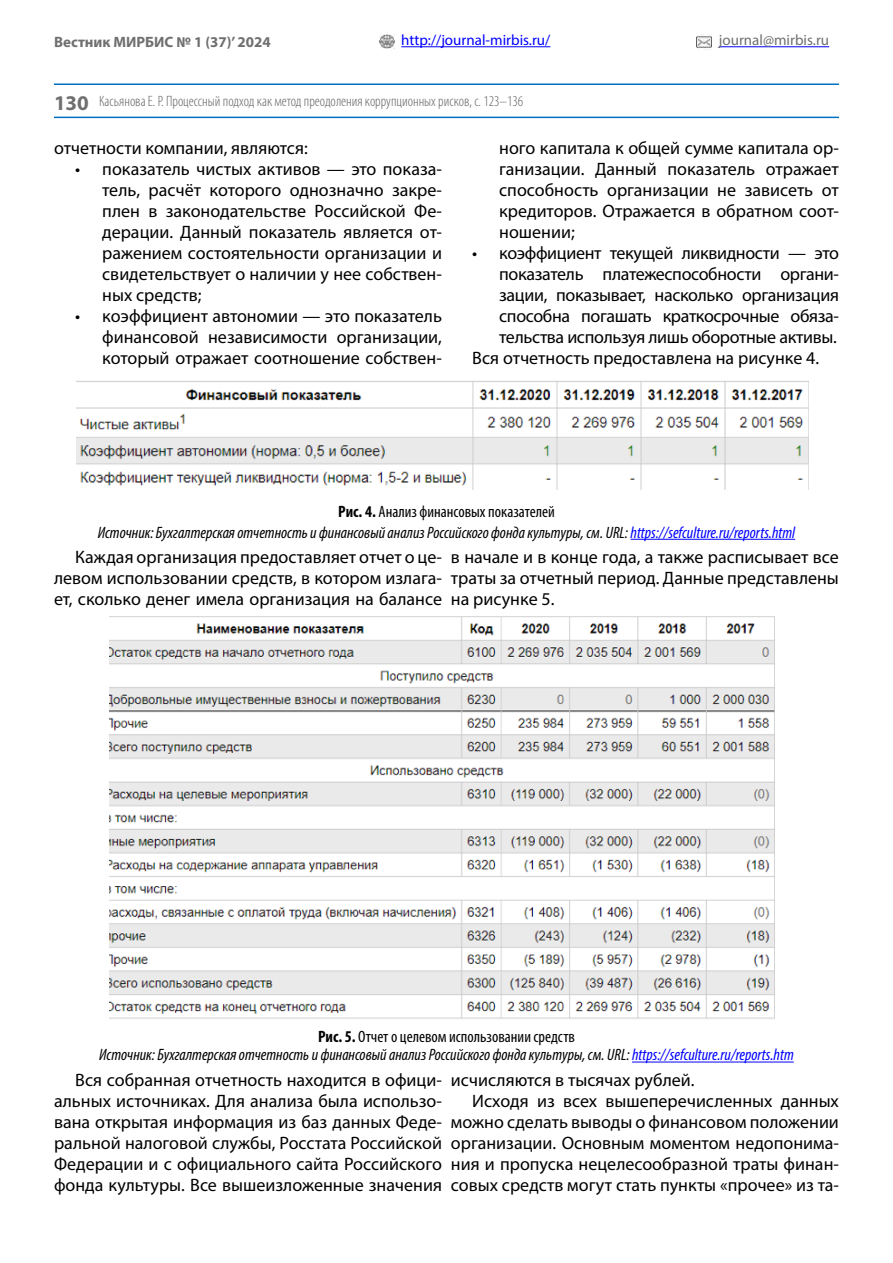
<style>
.page{position:relative;width:893px;height:1263px;background:#fff}
.page>*{position:absolute;margin:0;border:0;box-sizing:border-box;transform-origin:0 0}
.t1{font:700 21px "Myriad Pro";color:#6f6f6f}
.t2{font:18px/21px "Myriad Pro";color:#000;text-align:justify}
.t3{font:18px "Myriad Pro";letter-spacing:-.02em;color:#000}
.t4{font:italic condensed 16.5px/21px "Myriad Pro";color:#000;text-align:center}
.t5{font:300 condensed 15px "Myriad Pro";color:#636363}
.t6{font:15px "Myriad Pro";color:#00f}
.t7{font:700 15px "Myriad Pro";color:#6f6f6f}
.t8{font:15px "Myriad Pro";color:#6f6f6f}
.s1{font-weight:700;font-style:normal}
.s2{font-style:normal}
.s3{color:#00f}
</style>
<div class="page">
<hr style="left:719px;top:46px;width:110px;height:1px;background:#00f">
<hr style="left:54px;top:117px;width:785px;height:1px;background:#0070c0">
<img style="left:380px;top:34px;width:14px;height:15px">
<img style="left:696px;top:34px;width:16px;height:15px">
<hr style="left:401px;top:46px;width:149px;height:1px;background:#00f">
<hr style="left:54px;top:83px;width:785px;height:2px;background:#0070c0">
<hr style="left:630px;top:539px;width:165px;height:1px;background:#00f">
<img style="left:77px;top:380px;width:731px;height:110px">
<hr style="left:632px;top:1061px;width:162px;height:1px;background:#00f">
<img style="left:109px;top:616px;width:666px;height:403px">
<p class="t7" style="left:54px;top:32px;width:218px">Вестник МИРБИС № 1 (37)’ 2024</p>
<p class="t8" style="left:719px;top:31px;width:112px">journal@mirbis.ru</p>
<p class="t6" style="left:401px;top:31px;width:151px">http://journal-mirbis.ru/</p>
<p class="t1" style="left:54px;top:89px;width:36px">130</p>
<p class="t5" style="left:99px;top:92px;width:425px">Касьянова Е. Р. Процессный подход как метод преодоления коррупционных рисков, c. 123–136</p>
<p class="t2" style="left:54px;top:137px;width:255px">отчетности компании, являются:</p>
<p class="t2" style="left:102px;top:158px;width:341px;text-indent:-27px">• показатель чистых активов — это показа&shy;тель, расчёт которого однозначно закре&shy;плен в законодательстве Российской Фе&shy;дерации. Данный показатель является от&shy;ражением состоятельности организации и свидетельствует о наличии у нее собствен&shy;ных средств;</p>
<p class="t2" style="left:102px;top:305px;width:341px;text-indent:-27px">• коэффициент автономии — это показатель финансовой независимости организации, который отражает соотношение собствен-</p>
<p class="t2" style="left:499px;top:137px;width:341px">ного капитала к общей сумме капитала ор&shy;ганизации. Данный показатель отражает способность организации не зависеть от кредиторов. Отражается в обратном соот&shy;ношении;</p>
<p class="t3" style="left:472px;top:242px;width:368px">• коэффициент текущей ликвидности — это</p>
<p class="t3" style="left:499px;top:263px;width:341px">показатель платежеспособности органи-</p>
<p class="t3" style="left:499px;top:284px;width:341px">зации, показывает, насколько организация</p>
<p class="t3" style="left:499px;top:305px;width:341px">способна погашать краткосрочные обяза-</p>
<p class="t3" style="left:499px;top:326px;width:339px">тельства используя лишь оборотные активы.</p>
<p class="t2" style="left:472px;top:348px;width:348px">Вся отчетность предоставлена на рисунке 4.</p>
<p class="t4" style="left:98px;top:500px;width:699px"><span class="s1">Рис. 4.</span> <span class="s2">Анализ финансовых показателей<br></span>Источник: Бухгалтерская отчетность и финансовый анализ Российского фонда культуры, см. URL: <span class="s3">https://sefculture.ru/reports.html</span></p>
<p class="t2" style="left:54px;top:546px;width:389px;text-indent:21px">Каждая организация предоставляет отчет о це&shy;левом использовании средств, в котором излага&shy;ет, сколько денег имела организация на балансе</p>
<p class="t2" style="left:451px;top:546px;width:389px">в начале и в конце года, а также расписывает все траты за отчетный период. Данные представлены на рисунке 5.</p>
<p class="t4" style="left:99px;top:1027px;width:696px;line-height:18.1px"><span class="s1">Рис. 5.</span> <span class="s2">Отчет о целевом использовании средств<br></span>Источник: Бухгалтерская отчетность и финансовый анализ Российского фонда культуры, см. URL: <span class="s3">https://sefculture.ru/reports.htm</span></p>
<p class="t2" style="left:54px;top:1069px;width:389px;text-indent:21px">Вся собранная отчетность находится в офици&shy;альных источниках. Для анализа была использо&shy;вана открытая информация из баз данных Феде&shy;ральной налоговой службы, Росстата Российской Федерации и с официального сайта Российского фонда культуры. Все вышеизложенные значения</p>
<p class="t2" style="left:451px;top:1069px;width:245px">исчисляются в тысячах рублей.</p>
<p class="t2" style="left:472px;top:1090px;width:368px">Исходя из всех вышеперечисленных данных</p>
<p class="t2" style="left:451px;top:1111px;width:389px">можно сделать выводы о финансовом положении</p>
<p class="t2" style="left:451px;top:1132px;width:389px">организации. Основным моментом недопонима-</p>
<p class="t2" style="left:451px;top:1153px;width:389px">ния и пропуска нецелесообразной траты финан-</p>
<p class="t2" style="left:451px;top:1174px;width:389px">совых средств могут стать пункты «прочее» из та-</p>
</div>
